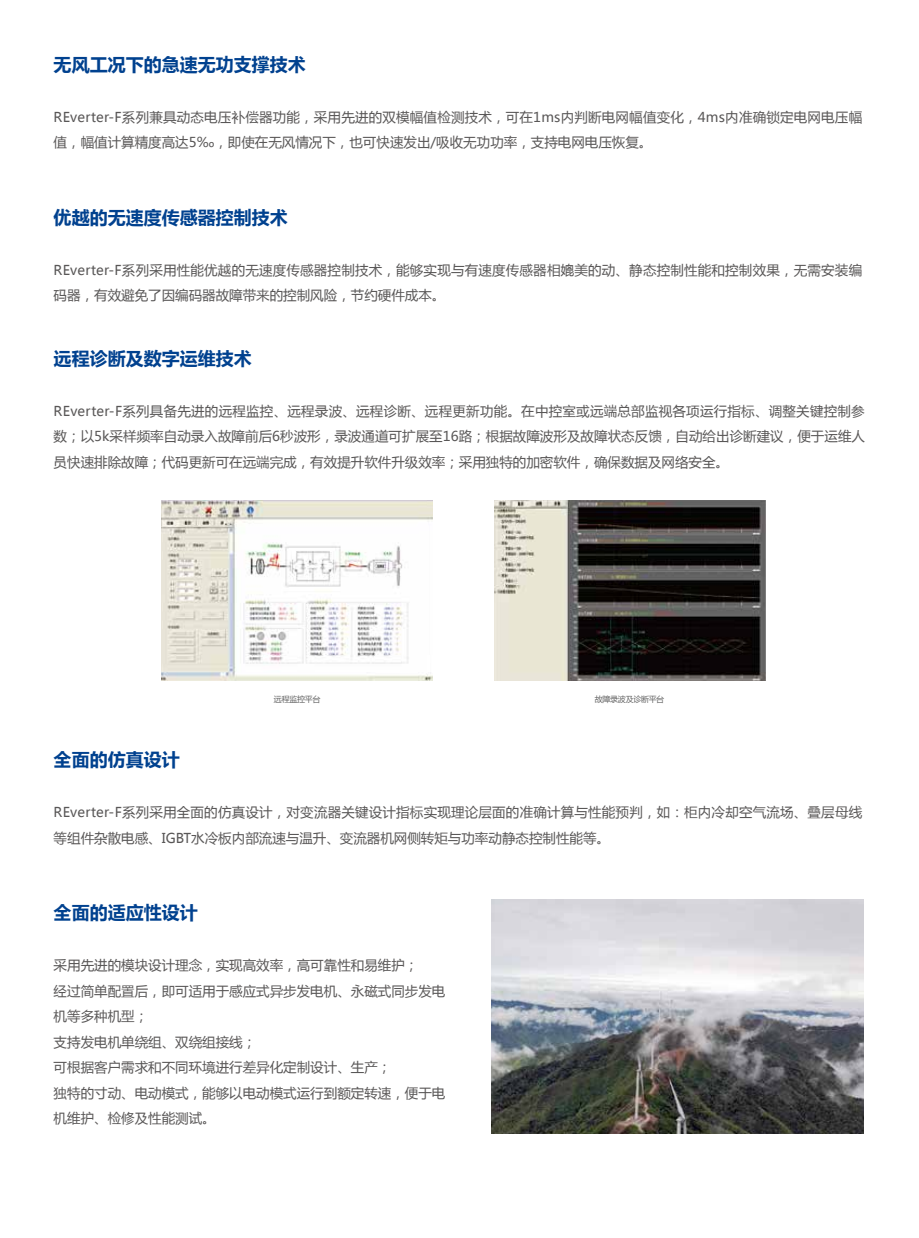
<style>
.page{position:relative;width:919px;height:1238px;background:#fff}
.page>*{position:absolute;margin:0;border:0;box-sizing:border-box;transform-origin:0 0}
.t1{font:700 18px "Microsoft Ya Hei";color:#00418f}
.t2{font:13.5px/25.5px "Microsoft Ya Hei";color:#595757}
.t3{font:7.95px "Microsoft Ya Hei";letter-spacing:-.03em;color:#656565}
</style>
<div class="page">
<img style="left:161px;top:500px;width:271px;height:180px">
<img style="left:494px;top:500px;width:271px;height:180px">
<img style="left:491px;top:899px;width:371px;height:234px">
<h1 class="t1" style="left:54px;top:51px;width:253px">无风工况下的急速无功支撑技术</h1>
<p class="t2" style="left:54px;top:103px;width:810px">REverter-F系列兼具动态电压补偿器功能，采用先进的双模幅值检测技术，可在1ms内判断电网幅值变化，4ms内准确锁定电网电压幅值，幅值计算精度高达5‰，即使在无风情况下，也可快速发出/吸收无功功率，支持电网电压恢复。</p>
<h1 class="t1" style="left:54px;top:204px;width:235px">优越的无速度传感器控制技术</h1>
<p class="t2" style="left:54px;top:256px;width:810px">REverter-F系列采用性能优越的无速度传感器控制技术，能够实现与有速度传感器相媲美的动、静态控制性能和控制效果，无需安装编码器，有效避免了因编码器故障带来的控制风险，节约硬件成本。</p>
<h1 class="t1" style="left:54px;top:346px;width:199px">远程诊断及数字运维技术</h1>
<p class="t2" style="left:54px;top:398px;width:812px;text-align:justify">REverter-F系列具备先进的远程监控、远程录波、远程诊断、远程更新功能。在中控室或远端总部监视各项运行指标、调整关键控制参数；以5k采样频率自动录入故障前后6秒波形，录波通道可扩展至16路；根据故障波形及故障状态反馈，自动给出诊断建议，便于运维人员快速排除故障；代码更新可在远端完成，有效提升软件升级效率；采用独特的加密软件，确保数据及网络安全。</p>
<p class="t3" style="left:274px;top:694px;width:48px">远程监控平台</p>
<p class="t3" style="left:594px;top:694px;width:71px">故障录波及诊断平台</p>
<h1 class="t1" style="left:54px;top:747px;width:127px">全面的仿真设计</h1>
<p class="t2" style="left:54px;top:799px;width:810px">REverter-F系列采用全面的仿真设计，对变流器关键设计指标实现理论层面的准确计算与性能预判，如：柜内冷却空气流场、叠层母线等组件杂散电感、IGBT水冷板内部流速与温升、变流器机网侧转矩与功率动静态控制性能等。</p>
<h1 class="t1" style="left:54px;top:900px;width:145px">全面的适应性设计</h1>
<p class="t2" style="left:54px;top:952px;width:393px">采用先进的模块设计理念，实现高效率，高可靠性和易维护；<br>经过简单配置后，即可适用于感应式异步发电机、永磁式同步发电机等多种机型；<br>支持发电机单绕组、双绕组接线；<br>可根据客户需求和不同环境进行差异化定制设计、生产；<br>独特的寸动、电动模式，能够以电动模式运行到额定转速，便于电机维护、检修及性能测试。</p>
</div>
